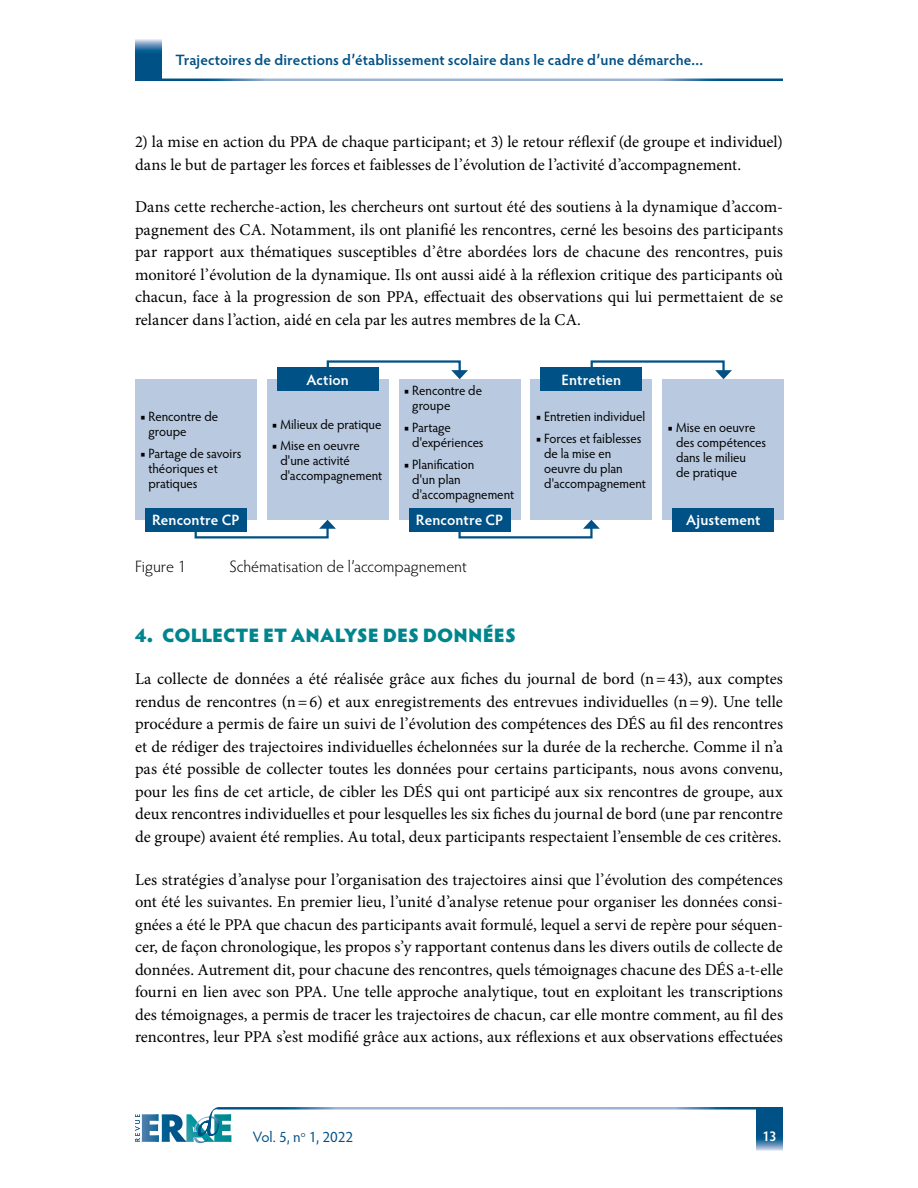
<style>
.page{position:relative;width:918px;height:1188px;background:#fff}
.page>*{position:absolute;margin:0;border:0;box-sizing:border-box;transform-origin:0 0}
.t1{font:900 19.5px "Hypatia Sans Pro";color:#00858e}
.t2{font:16.5px/22.5px "Minion Pro";color:#000;text-align:justify}
.t3{font:300 16.5px "Hypatia Sans Pro";color:#000}
.t4{font:600 15px "Hypatia Sans Pro";letter-spacing:.005em;color:#005186}
.t5{font:600 15px "Hypatia Sans Pro";letter-spacing:.005em;color:#fff}
.t6{font:15px "Hypatia Sans Pro";letter-spacing:-.005em;color:#005186}
.t7{font:600 14.25px "Hypatia Sans Pro";color:#fff}
.t8{font:13.5px/15px "Hypatia Sans Pro";color:#000;scale:.96 1}
.s1{font-weight:700}
</style>
<div class="page">
<svg style="left:756px;top:1143px;width:27px;height:8px"></svg>
<svg style="left:135px;top:1107px;width:648px;height:36px"></svg>
<svg style="left:135px;top:39px;width:27px;height:40px"></svg>
<svg style="left:194px;top:517px;width:142px;height:22px"></svg>
<svg style="left:458px;top:517px;width:142px;height:22px"></svg>
<svg style="left:326px;top:360px;width:142px;height:21px"></svg>
<svg style="left:590px;top:360px;width:142px;height:21px"></svg>
<div style="left:135px;top:379px;width:121px;height:141px;background:#b9c9df"></div>
<div style="left:145px;top:508px;width:101px;height:24px;background:#005186"></div>
<div style="left:267px;top:379px;width:121px;height:141px;background:#b9c9df"></div>
<div style="left:277px;top:367px;width:101px;height:24px;background:#005186"></div>
<div style="left:399px;top:379px;width:121px;height:141px;background:#b9c9df"></div>
<div style="left:409px;top:508px;width:101px;height:24px;background:#005186"></div>
<div style="left:531px;top:379px;width:121px;height:141px;background:#b9c9df"></div>
<div style="left:541px;top:367px;width:101px;height:24px;background:#005186"></div>
<div style="left:663px;top:379px;width:121px;height:141px;background:#b9c9df"></div>
<div style="left:673px;top:508px;width:101px;height:24px;background:#005186"></div>
<p class="t4" style="left:176px;top:49px;width:529px">Trajectoires de directions d’établissement scolaire dans le cadre d’une démarche...</p>
<p class="t2" style="left:135px;top:131px;width:650px">2) la mise en action du PPA de chaque participant; et 3) le retour réflexif (de groupe et individuel) dans le but de partager les forces et faiblesses de l’évolution de l’activité d’accompagnement.</p>
<p class="t2" style="left:135px;top:196px;width:650px">Dans cette recherche-action, les chercheurs ont surtout été des soutiens à la dynamique d’accom&shy;pagnement des CA. Notamment, ils ont planifié les rencontres, cerné les besoins des participants par rapport aux thématiques susceptibles d’être abordées lors de chacune des rencontres, puis monitoré l’évolution de la dynamique. Ils ont aussi aidé à la réflexion critique des participants où chacun, face à la progression de son PPA, effectuait des observations qui lui permettaient de se relancer dans l’action, aidé en cela par les autres membres de la CA.</p>
<p class="t8" style="left:148px;top:409px;width:74px;text-indent:-8px"><span class="s1">■</span> Rencontre de groupe</p>
<p class="t8" style="left:148px;top:445px;width:98px;text-indent:-8px"><span class="s1">■</span> Partage de savoirs théoriques et pratiques</p>
<p class="t5" style="left:152px;top:510px;width:89px">Rencontre CP</p>
<p class="t5" style="left:306px;top:369px;width:44px">Action</p>
<p class="t8" style="left:272px;top:416px;width:115px"><span class="s1">■</span> Milieux de pratique</p>
<p class="t8" style="left:280px;top:438px;width:108px;text-indent:-8px"><span class="s1">■</span> Mise en oeuvre d'une activité d'accompagnement</p>
<p class="t8" style="left:412px;top:383px;width:74px;text-indent:-8px"><span class="s1">■</span> Rencontre de groupe</p>
<p class="t8" style="left:412px;top:420px;width:76px;text-indent:-8px"><span class="s1">■</span> Partage d'expériences</p>
<p class="t8" style="left:412px;top:456px;width:108px;text-indent:-8px"><span class="s1">■</span> Planification<br>d'un plan d'accompagnement</p>
<p class="t5" style="left:416px;top:510px;width:89px">Rencontre CP</p>
<p class="t3" style="left:135px;top:555px;width:53px">Figure 1</p>
<p class="t3" style="left:229px;top:555px;width:239px">Schématisation de l’accompagnement</p>
<p class="t5" style="left:562px;top:369px;width:61px">Entretien</p>
<p class="t8" style="left:536px;top:409px;width:115px"><span class="s1">■</span> Entretien individuel</p>
<p class="t8" style="left:544px;top:430px;width:108px;text-indent:-8px"><span class="s1">■</span> Forces et faiblesses de la mise en oeuvre du plan d'accompagnement</p>
<p class="t8" style="left:676px;top:419px;width:95px;text-indent:-8px"><span class="s1">■</span> Mise en oeuvre des compétences dans le milieu<br>de pratique</p>
<p class="t5" style="left:686px;top:510px;width:76px">Ajustement</p>
<p class="t1" style="left:135px;top:620px;width:383px">4. COLLECTE ET ANALYSE DES DONNÉES</p>
<p class="t2" style="left:135px;top:668px;width:650px">La collecte de données a été réalisée grâce aux fiches du journal de bord (n=43), aux comptes rendus de rencontres (n=6) et aux enregistrements des entrevues individuelles (n=9). Une telle procédure a permis de faire un suivi de l’évolution des compétences des DÉS au fil des rencontres et de rédiger des trajectoires individuelles échelonnées sur la durée de la recherche. Comme il n’a pas été possible de collecter toutes les données pour certains participants, nous avons convenu, pour les fins de cet article, de cibler les DÉS qui ont participé aux six rencontres de groupe, aux deux rencontres individuelles et pour lesquelles les six fiches du journal de bord (une par rencontre de groupe) avaient été remplies. Au total, deux participants respectaient l’ensemble de ces critères.</p>
<p class="t2" style="left:135px;top:868px;width:650px">Les stratégies d’analyse pour l’organisation des trajectoires ainsi que l’évolution des compétences ont été les suivantes. En premier lieu, l’unité d’analyse retenue pour organiser les données consi&shy;gnées a été le PPA que chacun des participants avait formulé, lequel a servi de repère pour séquen&shy;cer, de façon chronologique, les propos s’y rapportant contenus dans les divers outils de collecte de données. Autrement dit, pour chacune des rencontres, quels témoignages chacune des DÉS a-t-elle fourni en lien avec son PPA. Une telle approche analytique, tout en exploitant les transcriptions des témoignages, a permis de tracer les trajectoires de chacun, car elle montre comment, au fil des rencontres, leur PPA s’est modifié grâce aux actions, aux réflexions et aux observations effectuées</p>
<p class="t6" style="left:253px;top:1127px;width:102px">Vol. 5, n<sup>o</sup> 1, 2022</p>
<p class="t7" style="left:762px;top:1126px;width:16px">13</p>
</div>
